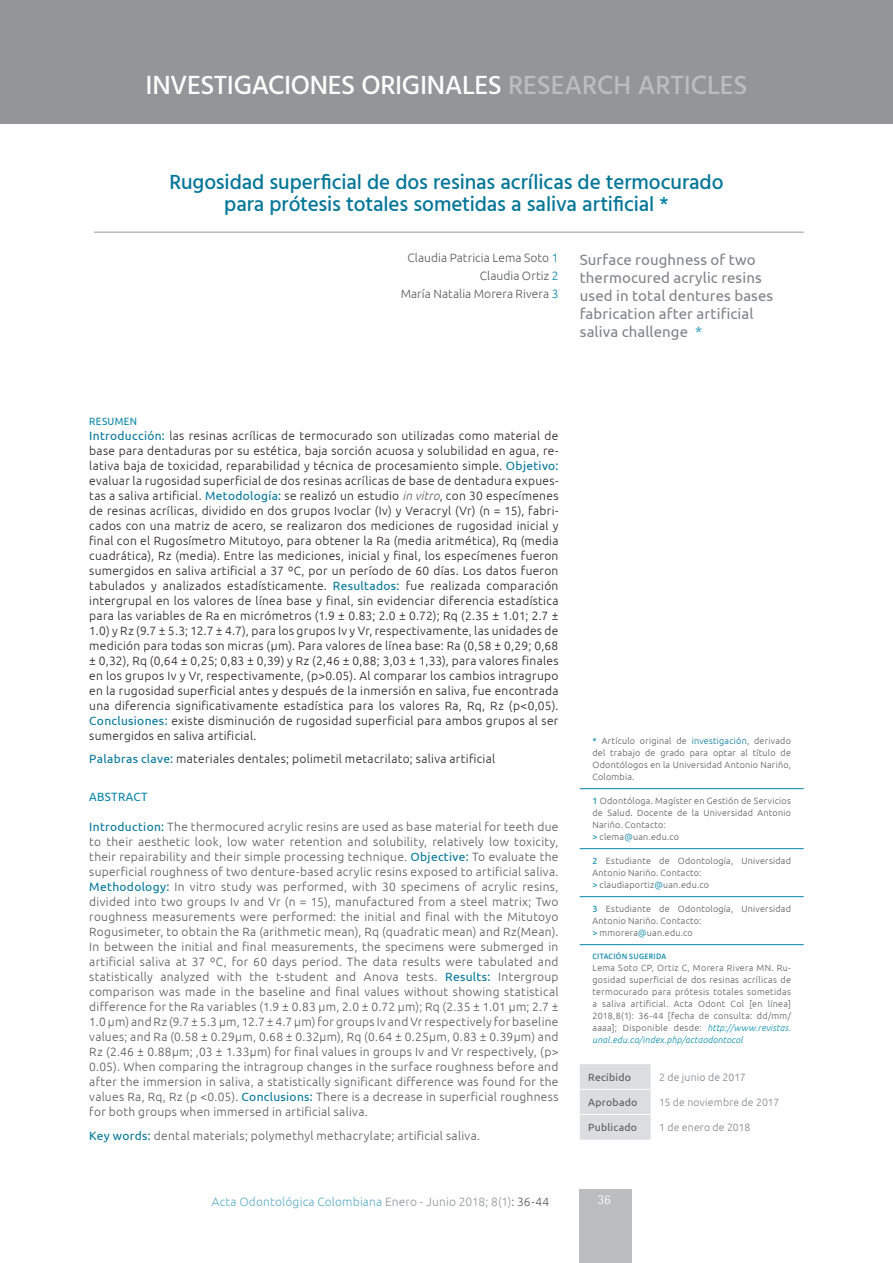
<style>
.page{position:relative;width:893px;height:1263px;background:#fff}
.page>*{position:absolute;margin:0;border:0;box-sizing:border-box;transform-origin:0 0}
.sección{font:500 27px "Hind";letter-spacing:-.015em;color:#fff}
.tit-artículoespañol{font:500 21px/21px "Hind";letter-spacing:-.005em;color:#007598;text-align:center}
.tít-artículoinglés{font:15px/18px "Ubuntu";letter-spacing:.01em;color:#808285}
.t1{font:300 13.5px "Rotis Semi Sans Std";color:#fff}
.resum-textoesp{font:300 12px/15px "Ubuntu";letter-spacing:.025em;color:#231f20;text-align:justify}
.resumen-textoinglés{font:300 12px/15px "Ubuntu";letter-spacing:.025em;color:#57585a;text-align:justify}
.resumen-autor{font:300 12px "Ubuntu";letter-spacing:.005em;color:#57585a}
.t2{font:300 12px "Ubuntu";letter-spacing:.015em;color:#5cacc7}
.resumen-subtitinglés{font:12px "Ubuntu";letter-spacing:.03em;color:#0083a9;scale:.95 1}
.t3{font:300 10.5px "Ubuntu";letter-spacing:.015em;color:#808285}
.t4{font:10.5px "Ubuntu";letter-spacing:.02em;color:#57585a}
.resumen-subtitespaño{font:10.5px "Ubuntu";letter-spacing:.03em;color:#0083a9;scale:.95 1}
.resumen-datosartícul{font:300 9px/12px "Ubuntu";letter-spacing:.025em;color:#57585a;text-align:justify}
.citacion{font:300 9px/12px "Ubuntu";letter-spacing:.035em;color:#57585a;text-align:justify}
.resumen-subtitespaño-2{font:600 7.5px "Open Sans";letter-spacing:.035em;color:#0083a9;scale:.95 1}
.s1{color:#bcbdc0}
.s2{color:#0083a9}
.s3{color:#39a0bd}
.s4{font-weight:400;color:#007598}
.s5{font-style:italic;color:#57585a}
.s6{font-weight:400;color:#0083a9}
.s7{color:#007598}
.s8{font-style:italic;color:#0089aa}
.s9{color:#939598}
.s10{color:#57585a}
</style>
<div class="page">
<div style="left:0;top:0;width:893px;height:123px;background:#939598"></div>
<div style="left:580px;top:1189px;width:52px;height:74px;background:#bcbdc0"></div>
<div style="left:580px;top:1064px;width:71px;height:76px;background:#dcdddf"></div>
<hr style="left:580px;top:1089px;width:71px;height:1px;background:#fff">
<hr style="left:580px;top:1114px;width:71px;height:1px;background:#fff">
<hr style="left:580px;top:788px;width:224px;height:1px;background:#0083a9">
<hr style="left:580px;top:848px;width:224px;height:1px;background:#0083a9">
<hr style="left:580px;top:896px;width:224px;height:1px;background:#0083a9">
<hr style="left:580px;top:944px;width:224px;height:1px;background:#0083a9">
<hr style="left:94px;top:232px;width:710px;height:1px;background:#939598">
<p class="sección" style="left:146px;top:66px;width:603px">INVESTIGACIONES ORIGINALES <span class="s1">RESEARCH ARTICLES</span></p>
<p class="tit-artículoespañol" style="left:169px;top:173px;width:556px">Rugosidad superficial de dos resinas acrílicas de termocurado para prótesis totales sometidas a saliva artificial <span class="s2">*</span></p>
<p class="tít-artículoinglés" style="left:580px;top:250px;width:195px">Surface roughness of two thermocured acrylic resins used in total dentures bases fabrication after artificial saliva challenge <span class="s3">*</span></p>
<p class="resumen-autor" style="left:407px;top:251px;width:152px">Claudia Patricia Lema Soto <span class="s2">1</span></p>
<p class="resumen-autor" style="left:480px;top:269px;width:80px">Claudia Ortiz <span class="s2">2</span></p>
<p class="resumen-autor" style="left:401px;top:287px;width:159px">María Natalia Morera Rivera <span class="s2">3</span></p>
<p class="resumen-subtitespaño" style="left:89px;top:415px;width:52px">RESUMEN</p>
<p class="resum-textoesp" style="left:89px;top:428px;width:471px"><span class="s4">Introducción:</span> las resinas acrílicas de termocurado son utilizadas como material de base para dentaduras por su estética, baja sorción acuosa y solubilidad en agua, re&shy;lativa baja de toxicidad, reparabilidad y técnica de procesamiento simple. <span class="s4">Objetivo: </span>evaluar la rugosidad superficial de dos resinas acrílicas de base de dentadura expues&shy;tas a saliva artificial. <span class="s4">Metodología:</span> se realizó un estudio <span class="s5">in vitro</span>, con 30 especímenes de resinas acrílicas, dividido en dos grupos Ivoclar (Iv) y Veracryl (Vr) (n = 15), fabri&shy;cados con una matriz de acero, se realizaron dos mediciones de rugosidad inicial y final con el Rugosímetro Mitutoyo, para obtener la Ra (media aritmética), Rq (media cuadrática), Rz (media). Entre las mediciones, inicial y final, los especímenes fueron sumergidos en saliva artificial a 37 ºC, por un período de 60 días. Los datos fueron tabulados y analizados estadísticamente. <span class="s4">Resultados:</span> fue realizada comparación intergrupal en los valores de línea base y final, sin evidenciar diferencia estadística para las variables de Ra en micrómetros (1.9 ± 0.83; 2.0 ± 0.72); Rq (2.35 ± 1.01; 2.7 ± 1.0) y Rz (9.7 ± 5.3; 12.7 ± 4.7), para los grupos Iv y Vr, respectivamente, las unidades de medición para todas son micras (µm). Para valores de línea base: Ra (0,58 ± 0,29; 0,68 ± 0,32), Rq (0,64 ± 0,25; 0,83 ± 0,39) y Rz (2,46 ± 0,88; 3,03 ± 1,33), para valores finales en los grupos Iv y Vr, respectivamente, (p&gt;0.05). Al comparar los cambios intragrupo en la rugosidad superficial antes y después de la inmersión en saliva, fue encontrada una diferencia significativamente estadística para los valores Ra, Rq, Rz (p&lt;0,05).<br><span class="s4">Conclusiones:</span> existe disminución de rugosidad superficial para ambos grupos al ser sumergidos en saliva artificial.</p>
<p class="resum-textoesp" style="left:89px;top:751px;width:407px"><span class="s4">Palabras clave:</span> materiales dentales; polimetil metacrilato; saliva artificial</p>
<p class="resumen-subtitinglés" style="left:89px;top:789px;width:63px">ABSTRACT</p>
<p class="resumen-textoinglés" style="left:89px;top:819px;width:471px"><span class="s4">Introduction:</span> The thermocured acrylic resins are used as base material for teeth due to their aesthetic look, low water retention and solubility, relatively low toxicity, their repairability and their simple processing technique. <span class="s4">Objective:</span> To evaluate the superficial roughness of two denture-based acrylic resins exposed to artificial saliva.<br><span class="s4">Methodology:</span> In vitro study was performed, with 30 specimens of acrylic resins, divided into two groups Iv and Vr (n = 15), manufactured from a steel matrix; Two roughness measurements were performed: the initial and final with the Mitutoyo Rogusimeter, to obtain the Ra (arithmetic mean), Rq (quadratic mean) and Rz(Mean).<br>In between the initial and final measurements, the specimens were submerged in artificial saliva at 37 ºC, for 60 days period. The data results were tabulated and statistically analyzed with the t-student and Anova tests. <span class="s4">Results:</span> Intergroup comparison was made in the baseline and final values without showing statistical difference for the Ra variables (1.9 ± 0.83 µm, 2.0 ± 0.72 µm); Rq (2.35 ± 1.01 µm; 2.7 ± 1.0 µm) and Rz (9.7 ± 5.3 µm, 12.7 ± 4.7 µm) for groups Iv and Vr respectively for baseline values; and Ra (0.58 ± 0.29µm, 0.68 ± 0.32µm), Rq (0.64 ± 0.25µm, 0.83 ± 0.39µm) and Rz (2.46 ± 0.88µm; ,03 ± 1.33µm) for final values in groups Iv and Vr respectively, (p&gt; 0.05). When comparing the intragroup changes in the surface roughness before and after the immersion in saliva, a statistically significant difference was found for the values Ra, Rq, Rz (p &lt;0.05). <span class="s4">Conclusions:</span> There is a decrease in superficial roughness for both groups when immersed in artificial saliva.</p>
<p class="resumen-textoinglés" style="left:89px;top:1127px;width:392px"><span class="s4">Key words:</span> dental materials; polymethyl methacrylate; artificial saliva.</p>
<p class="resumen-datosartícul" style="left:592px;top:735px;width:200px"><span class="s6">*</span> Artículo original de <span class="s7">investigación</span>, derivado del trabajo de grado para optar al título de Odontólogos en la Universidad Antonio Nariño, Colombia.</p>
<p class="resumen-datosartícul" style="left:592px;top:795px;width:200px"><span class="s6">1</span> Odontóloga. Magíster en Gestión de Servicios de Salud. Docente de la Universidad Antonio Nariño. Contacto:</p>
<p class="resumen-datosartícul" style="left:592px;top:831px;width:88px"><span class="s6">&gt;</span> clema<span class="s2">@</span>uan.edu.co</p>
<p class="resumen-datosartícul" style="left:592px;top:855px;width:200px"><span class="s6">2</span> Estudiante de Odontología, Universidad<br>Antonio Nariño. Contacto:</p>
<p class="resumen-datosartícul" style="left:592px;top:879px;width:118px"><span class="s6">&gt;</span> claudiaportiz<span class="s2">@</span>uan.edu.co</p>
<p class="resumen-datosartícul" style="left:592px;top:903px;width:200px"><span class="s6">3</span> Estudiante de Odontología, Universidad<br>Antonio Nariño. Contacto:</p>
<p class="resumen-datosartícul" style="left:592px;top:927px;width:102px"><span class="s6">&gt;</span> mmorera<span class="s2">@</span>uan.edu.co</p>
<p class="resumen-subtitespaño-2" style="left:592px;top:951px;width:79px">CITACIÓN SUGERIDA</p>
<p class="citacion" style="left:592px;top:961px;width:200px">Lema Soto CP, Ortiz C, Morera Rivera MN. Ru&shy;gosidad superficial de dos resinas acrílicas de termocurado para prótesis totales sometidas a saliva artificial. Acta Odont Col [en línea] 2018,8(1): 36-44 [fecha de consulta: dd/mm/ aaaa]; Disponible desde: <span class="s8">http://www.revistas. unal.edu.co/index.php/actaodontocol</span></p>
<p class="t4" style="left:588px;top:1071px;width:44px">Recibido</p>
<p class="t3" style="left:659px;top:1071px;width:88px">2 de junio de 2017</p>
<p class="t4" style="left:588px;top:1096px;width:51px">Aprobado</p>
<p class="t3" style="left:659px;top:1096px;width:122px">15 de noviembre de 2017</p>
<p class="t4" style="left:588px;top:1121px;width:50px">Publicado</p>
<p class="t3" style="left:659px;top:1121px;width:93px">1 de enero de 2018</p>
<p class="t2" style="left:212px;top:1194px;width:339px">Acta Odontológica Colombiana <span class="s9">Enero - Junio 2018; 8(1)</span><span class="s10">: 36-44</span></p>
<p class="t1" style="left:598px;top:1192px;width:14px">36</p>
</div>
